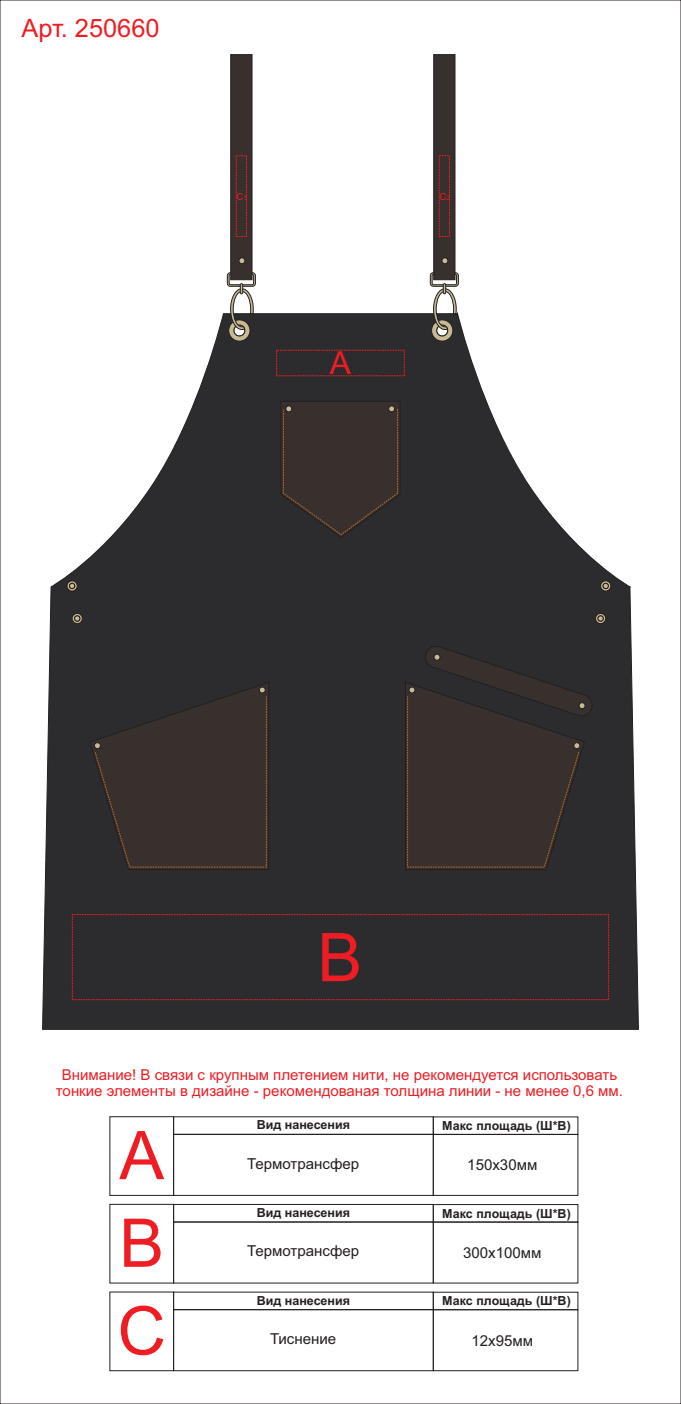
<style>
.page{position:relative;width:681px;height:1404px;background:#fff}
.page>*{position:absolute;margin:0;border:0;box-sizing:border-box;transform-origin:0 0}
.t1{font:67.17px/87.6px "Arial";color:#ee1d23;text-align:justify}
.t2{font:31.71px "Arial";color:#ee1d23}
.t3{font:25.38px "Arial";color:#ee1d23}
.t4{font:15.06px "Arial";color:#231f20}
.t5{font:15px/16.8px "Arial";color:#ee1d23;text-align:center}
.t6{font:700 12.48px "Arial";color:#231f20}
.t7{font:9.66px "Arial";color:#ee1d23}
.s1{font-size:6.33px}
</style>
<div class="page">
<svg style="left:42px;top:313px;width:596px;height:716px;fill:#2c2c2e"></svg>
<svg style="left:67px;top:580px;width:10px;height:11px"></svg>
<svg style="left:600px;top:580px;width:10px;height:11px"></svg>
<svg style="left:90px;top:682px;width:179px;height:187px;background:#362f2d"></svg>
<svg style="left:280px;top:401px;width:120px;height:136px;background:#362f2c"></svg>
<svg style="left:72px;top:613px;width:10px;height:10px"></svg>
<svg style="left:595px;top:613px;width:10px;height:10px"></svg>
<svg style="left:430px;top:54px;width:28px;height:287px"></svg>
<div style="left:276px;top:350px;width:128px;height:26px;border:1px dashed #ee1d23"></div>
<svg style="left:441px;top:258px;width:7px;height:6px"></svg>
<svg style="left:227px;top:54px;width:28px;height:287px"></svg>
<svg style="left:405px;top:644px;width:188px;height:225px;background:#352f2d"></svg>
<div style="left:173px;top:1204px;width:260px;height:17px;border:1px solid #231f20"></div>
<div style="left:173px;top:1133px;width:260px;height:62px;border:1px solid #231f20"></div>
<div style="left:173px;top:1221px;width:260px;height:61px;border:1px solid #231f20"></div>
<div style="left:173px;top:1309px;width:260px;height:61px;border:1px solid #231f20"></div>
<div style="left:433px;top:1204px;width:145px;height:18px;border:1px solid #231f20"></div>
<div style="left:433px;top:1133px;width:145px;height:62px;border:1px solid #231f20"></div>
<div style="left:433px;top:1221px;width:145px;height:61px;border:1px solid #231f20"></div>
<div style="left:433px;top:1309px;width:145px;height:61px;border:1px solid #231f20"></div>
<div style="left:110px;top:1116px;width:64px;height:79px;border:1px solid #231f20"></div>
<div style="left:110px;top:1203px;width:64px;height:79px;border:1px solid #231f20"></div>
<h3 class="t3" style="left:21px;top:18px;width:140px">Арт. 250660</h3>
<p class="t7" style="left:236px;top:192px;width:12px">С<span class="s1">1</span></p>
<p class="t7" style="left:439px;top:192px;width:12px">С<span class="s1">2</span></p>
<h2 class="t2" style="left:330px;top:351px;width:23px">А</h2>
<h1 class="t1" style="left:317px;top:919px;width:46px">В</h1>
<p class="t5" style="left:56px;top:1067px;width:568px">Внимание! В связи с крупным плетением нити, не рекомендуется использовать тонкие элементы в дизайне - рекомендованая толщина линии - не менее 0,6 мм.</p>
<h1 class="t1" style="left:117px;top:1117px;width:50px">А В С</h1>
<p class="t6" style="left:256px;top:1119px;width:95px">Вид нанесения</p>
<p class="t6" style="left:442px;top:1120px;width:130px">Макс площадь (Ш*В)</p>
<p class="t4" style="left:247px;top:1157px;width:114px">Термотрансфер</p>
<p class="t4" style="left:467px;top:1159px;width:72px">150х30мм</p>
<p class="t6" style="left:256px;top:1207px;width:95px">Вид нанесения</p>
<p class="t6" style="left:442px;top:1208px;width:130px">Макс площадь (Ш*В)</p>
<p class="t4" style="left:247px;top:1245px;width:114px">Термотрансфер</p>
<p class="t4" style="left:463px;top:1246px;width:80px">300х100мм</p>
<p class="t6" style="left:256px;top:1295px;width:95px">Вид нанесения</p>
<p class="t6" style="left:442px;top:1295px;width:130px">Макс площадь (Ш*В)</p>
<p class="t4" style="left:270px;top:1332px;width:68px">Тиснение</p>
<p class="t4" style="left:471px;top:1334px;width:63px">12х95мм</p>
</div>
